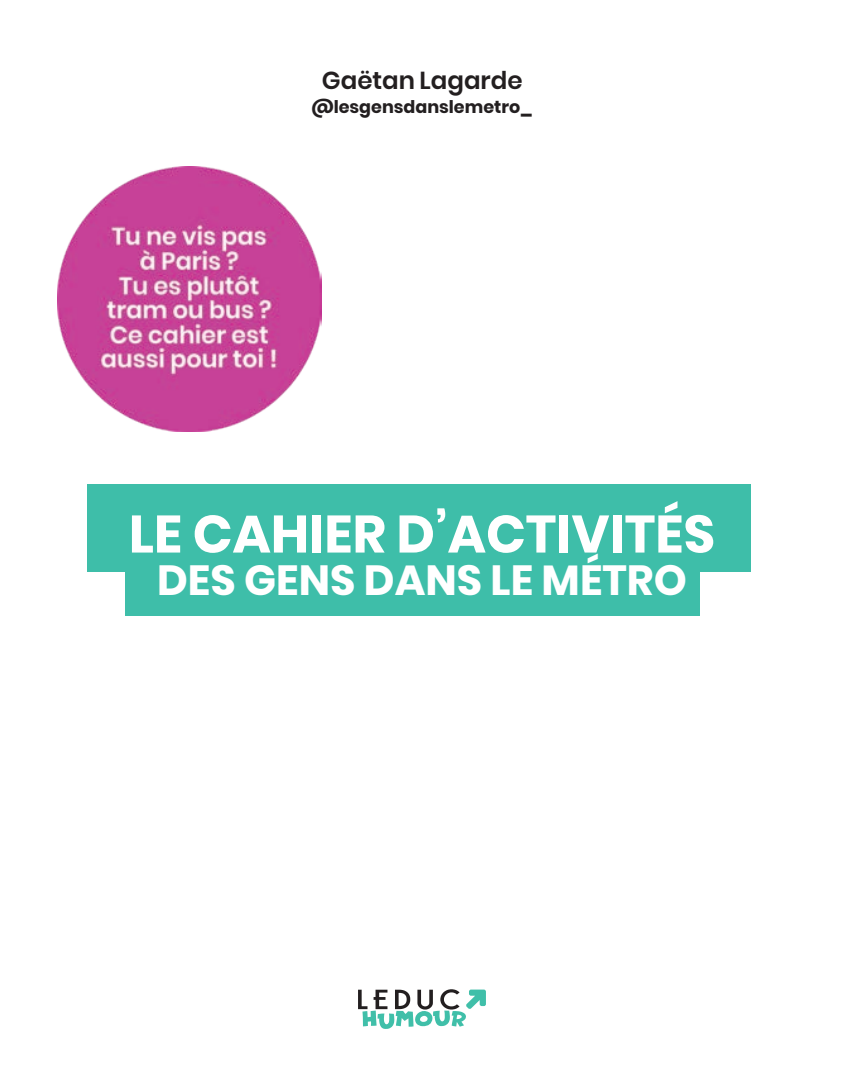
<style>
.page{position:relative;width:844px;height:1092px;background:#fff}
.page>*{position:absolute;margin:0;border:0;box-sizing:border-box;transform-origin:0 0}
.t1{font:700 52.5px "Poppins";color:#fff}
.t2{font:700 42px "Poppins";color:#fff}
.t3{font:600 24.5px "Poppins";color:#231f20}
.t4{font:700 17.5px "Poppins";color:#231f20}
</style>
<div class="page">
<div style="left:87px;top:484px;width:663px;height:87px;background:#3ebea9"></div>
<div style="left:126px;top:552px;width:573px;height:63px;background:#3ebea9"></div>
<img style="left:57px;top:167px;width:265px;height:264px">
<svg style="left:358px;top:989px;width:128px;height:39px"></svg>
<h3 class="t3" style="left:322px;top:66px;width:202px">Gaëtan Lagarde</h3>
<p class="t4" style="left:311px;top:96px;width:222px">@lesgensdanslemetro_</p>
<h1 class="t1" style="left:129px;top:503px;width:587px">LE CAHIER D’ACTIVITÉS</h1>
<h2 class="t2" style="left:157px;top:555px;width:531px">DES GENS DANS LE MÉTRO</h2>
</div>
